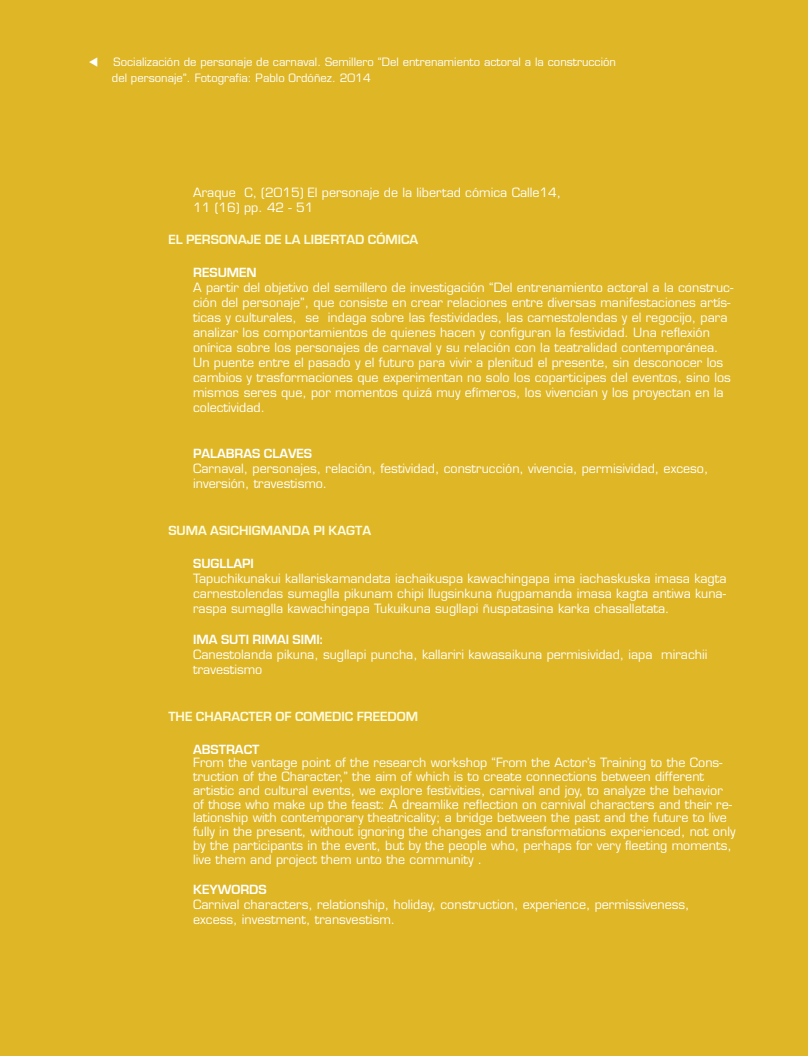
<style>
.page{position:relative;width:808px;height:1056px;background:#dfb625}
.page>*{position:absolute;margin:0;border:0;box-sizing:border-box;transform-origin:0 0}
.t1{font:700 13.75px "Eurostile";color:#fffce1}
.t2{font:700 13.75px "Eurostile";color:#fff}
.t3{font:12.5px/15px "Eurostile";color:#fff}
.t4{font:11.25px/16.2px "Eurostile";color:#fff}
</style>
<div class="page">
<p class="t4" style="left:112px;top:54px;width:506px;text-indent:-23px">▼ Socialización de personaje de carnaval. Semillero “Del entrenamiento actoral a la construcción del personaje”. Fotografía: Pablo Ordóñez. 2014</p>
<p class="t3" style="left:193px;top:185px;width:369px">araque c, (2015) El personaje de la libertad cómica Calle14,<br>11 (16) pp. 42 - 51</p>
<p class="t1" style="left:168px;top:232px;width:79px">EL PERSONAJE</p>
<p class="t1" style="left:265px;top:232px;width:146px">DE LA LIBERTAD CÓMICA</p>
<p class="t2" style="left:193px;top:265px;width:65px">RESUMEN</p>
<p class="t3" style="left:193px;top:280px;width:542px">A partir del objetivo del semillero de investigación “Del entrenamiento actoral a la construc&shy;ción del personaje”, que consiste en crear relaciones entre diversas manifestaciones artís&shy;ticas y culturales, se indaga sobre las festividades, las carnestolendas y el regocijo, para analizar los comportamientos de quienes hacen y configuran la festividad. Una reflexión onírica sobre los personajes de carnaval y su relación con la teatralidad contemporánea.<br>Un puente entre el pasado y el futuro para vivir a plenitud el presente, sin desconocer los cambios y trasformaciones que experimentan no solo los coparticipes del eventos, sino los mismos seres que, por momentos quizá muy efímeros, los vivencian y los proyectan en la colectividad.</p>
<p class="t2" style="left:193px;top:446px;width:121px">PALABRAS CLAVES</p>
<p class="t3" style="left:193px;top:461px;width:517px">Carnaval, personajes, relación, festividad, construcción, vivencia, permisividad, exceso, inversión, travestismo.</p>
<p class="t1" style="left:168px;top:523px;width:203px">SU MA ASICHIGMANDA PI KAGTA</p>
<p class="t2" style="left:193px;top:556px;width:62px">SUGLLAPI</p>
<p class="t3" style="left:193px;top:571px;width:535px;text-align:justify">Tapuchikunakui kallariskamandata iachaikuspa kawachingapa ima iachaskuska imasa kagta carnestolendas sumaglla pikunam chipi llugsinkuna ñugpamanda imasa kagta antiwa kuna&shy;raspa sumaglla kawachingapa Tukuikuna sugllapi ñuspatasina karka chasallatata.</p>
<p class="t2" style="left:193px;top:632px;width:131px">IMA SUTI RIMAI SIMI:</p>
<p class="t3" style="left:193px;top:647px;width:516px">Canestolanda pikuna, sugllapi puncha, kallariri kawasaikuna permisividad, iapa mirachii travestismo</p>
<p class="t1" style="left:168px;top:709px;width:214px">THE CHARACTER OF COMEDIC FREEDO</p>
<p class="t1" style="left:406px;top:709px;width:14px">M</p>
<p class="t2" style="left:193px;top:742px;width:68px">ABSTRACT</p>
<p class="t3" style="left:193px;top:756px;width:544px;line-height:13.8px">From the vantage point of the research workshop “From the Actor’s Training to the Cons&shy;truction of the Character,” the aim of which is to create connections between different artistic and cultural events, we explore festivities, carnival and joy, to analyze the behavior of those who make up the feast: A dreamlike reflection on carnival characters and their re&shy;lationship with contemporary theatricality; a bridge between the past and the future to live fully in the present, without ignoring the changes and transformations experienced, not only by the participants in the event, but by the people who, perhaps for very fleeting moments, live them and project them unto the community .</p>
<p class="t2" style="left:193px;top:882px;width:75px">KEYWORDS</p>
<p class="t3" style="left:193px;top:897px;width:498px">Carnival characters, relationship, holiday, construction, experience, permissiveness, excess, investment, transvestism.</p>
</div>
